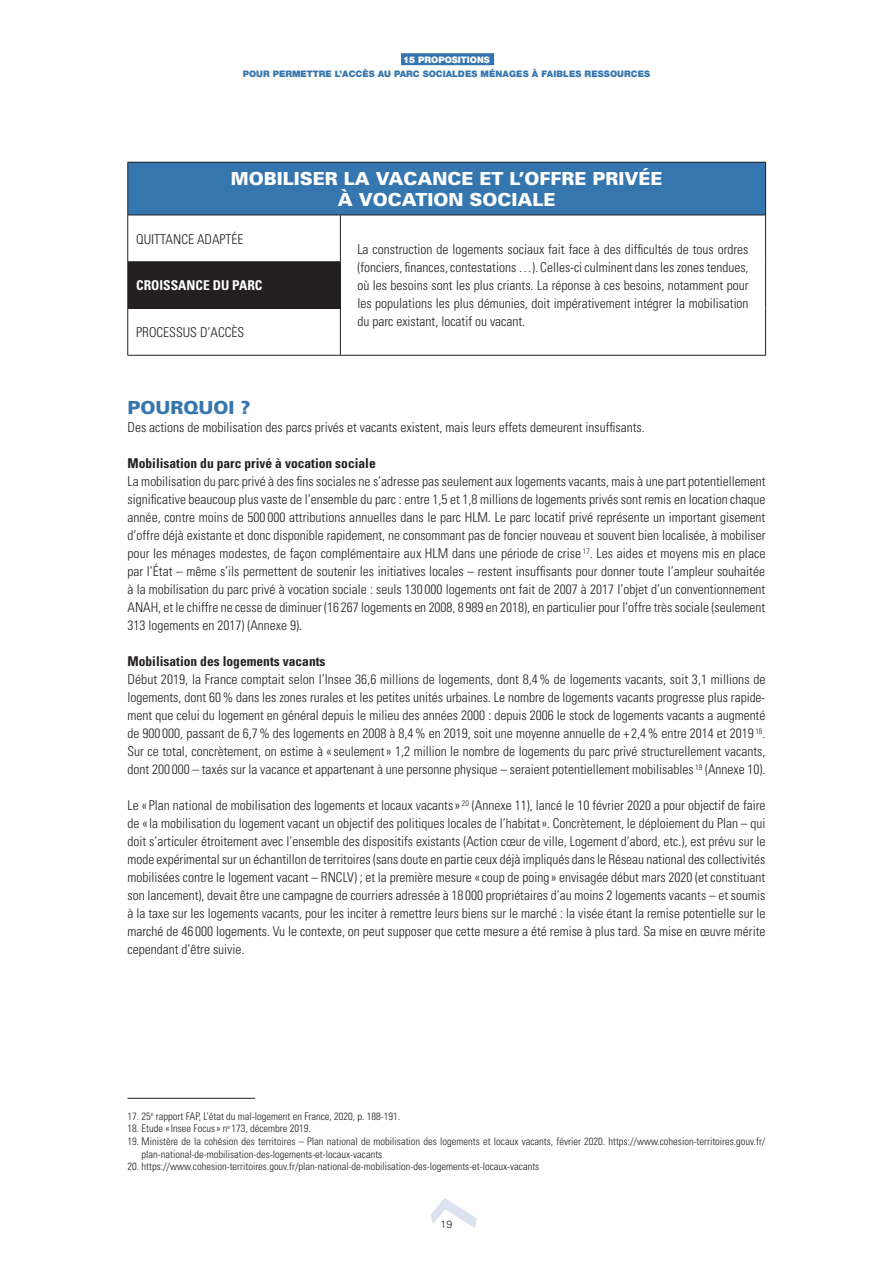
<style>
.page{position:relative;width:893px;height:1263px;background:#fff}
.page>*{position:absolute;margin:0;border:0;box-sizing:border-box;transform-origin:0 0}
.t1{font:900 18px/21.6px "Univers";color:#fff;text-align:center}
.t2{font:900 18px "Univers";color:#3676ae}
.t3{font:300 condensed 13.5px/18px "Univers";color:#231f20;text-align:justify}
.t4{font:700 condensed 13.5px "Univers";color:#231f20}
.t5{font:700 condensed 13.5px "Univers";color:#fff}
.t6{font:300 condensed 10.5px/12.6px "Univers";color:#231f20}
.t7{font:300 10.5px "Univers";color:#231f20}
.t8{font:900 9px "Helvetica Neue";color:#3676ae}
.t9{font:900 9px "Helvetica Neue";color:#fff}
</style>
<div class="page">
<svg style="left:430px;top:1198px;width:47px;height:30px"></svg>
<div style="left:401px;top:53px;width:93px;height:12px;background:#3676ae"></div>
<div style="left:128px;top:162px;width:638px;height:53px;background:#3676ae"></div>
<div style="left:128px;top:262px;width:212px;height:46px;background:#231f20"></div>
<hr style="left:128px;top:162px;width:212px;height:1px;background:#231f20">
<hr style="left:127px;top:162px;width:1px;height:53px;background:#231f20">
<hr style="left:340px;top:162px;width:426px;height:1px;background:#231f20">
<hr style="left:765px;top:162px;width:1px;height:53px;background:#231f20">
<hr style="left:128px;top:215px;width:212px;height:1px;background:#231f20">
<hr style="left:127px;top:215px;width:1px;height:47px;background:#231f20">
<hr style="left:340px;top:215px;width:426px;height:1px;background:#231f20">
<hr style="left:340px;top:215px;width:1px;height:47px;background:#231f20">
<hr style="left:765px;top:215px;width:1px;height:47px;background:#231f20">
<hr style="left:128px;top:261px;width:213px;height:1px;background:#231f20">
<hr style="left:127px;top:262px;width:1px;height:46px;background:#231f20">
<hr style="left:340px;top:262px;width:1px;height:46px;background:#231f20">
<hr style="left:765px;top:262px;width:1px;height:46px;background:#231f20">
<hr style="left:128px;top:308px;width:213px;height:1px;background:#231f20">
<hr style="left:127px;top:309px;width:1px;height:46px;background:#231f20">
<hr style="left:340px;top:309px;width:1px;height:46px;background:#231f20">
<hr style="left:765px;top:308px;width:1px;height:47px;background:#231f20">
<hr style="left:128px;top:355px;width:212px;height:1px;background:#231f20">
<hr style="left:340px;top:355px;width:426px;height:1px;background:#231f20">
<hr style="left:128px;top:1098px;width:127px;height:1px;background:#231f20">
<p class="t9" style="left:403px;top:54px;width:88px">15 PROPOSITIONS</p>
<p class="t8" style="left:243px;top:68px;width:409px">POUR PERMETTRE L’ACCÈS AU PARC SOCIALDES MÉNAGES À FAIBLES RESSOURCES</p>
<h1 class="t1" style="left:231px;top:167px;width:433px">MOBILISER LA VACANCE ET L’OFFRE PRIVÉE<br>À VOCATION SOCIALE</h1>
<p class="t3" style="left:136px;top:230px;width:109px">QUITTANCE ADAPTÉE</p>
<p class="t3" style="left:357px;top:240px;width:393px">La construction de logements sociaux fait face à des difficultés de tous ordres (fonciers, finances, contestations …). Celles-ci culminent dans les zones tendues, où les besoins sont les plus criants. La réponse à ces besoins, notamment pour les populations les plus démunies, doit impérativement intégrer la mobilisation du parc existant, locatif ou vacant.</p>
<p class="t5" style="left:136px;top:277px;width:128px">CROISSANCE DU PARC</p>
<p class="t3" style="left:136px;top:323px;width:109px">PROCESSUS D’ACCÈS</p>
<h1 class="t2" style="left:128px;top:396px;width:124px">POURQUOI ?</h1>
<p class="t3" style="left:128px;top:418px;width:519px">Des actions de mobilisation des parcs privés et vacants existent, mais leurs effets demeurent insuffisants.</p>
<p class="t4" style="left:128px;top:455px;width:250px">Mobilisation du parc privé à vocation sociale</p>
<p class="t3" style="left:128px;top:472px;width:639px">La mobilisation du parc privé à des fins sociales ne s’adresse pas seulement aux logements vacants, mais à une part potentiellement significative beaucoup plus vaste de l’ensemble du parc : entre 1,5 et 1,8 millions de logements privés sont remis en location chaque année, contre moins de 500 000 attributions annuelles dans le parc HLM. Le parc locatif privé représente un important gisement d’offre déjà existante et donc disponible rapidement, ne consommant pas de foncier nouveau et souvent bien localisée, à mobiliser pour les ménages modestes, de façon complémentaire aux HLM dans une période de crise <sup>17</sup>. Les aides et moyens mis en place par l’État – même s’ils permettent de soutenir les initiatives locales – restent insuffisants pour donner toute l’ampleur souhaitée à la mobilisation du parc privé à vocation sociale : seuls 130 000 logements ont fait de 2007 à 2017 l’objet d’un conventionnement ANAH, et le chiffre ne cesse de diminuer (16 267 logements en 2008, 8 989 en 2018), en particulier pour l’offre très sociale (seulement 313 logements en 2017) (Annexe 9).</p>
<p class="t4" style="left:128px;top:653px;width:199px">Mobilisation des logements vacants</p>
<p class="t3" style="left:128px;top:670px;width:639px">Début 2019, la France comptait selon l’Insee 36,6 millions de logements, dont 8,4% de logements vacants, soit 3,1 millions de logements, dont 60% dans les zones rurales et les petites unités urbaines. Le nombre de logements vacants progresse plus rapide&shy;ment que celui du logement en général depuis le milieu des années 2000 : depuis 2006 le stock de logements vacants a augmenté de 900 000, passant de 6,7% des logements en 2008 à 8,4% en 2019, soit une moyenne annuelle de + 2,4% entre 2014 et 2019 <sup>18</sup>.<br>Sur ce total, concrètement, on estime à «seulement» 1,2 million le nombre de logements du parc privé structurellement vacants, dont 200 000 – taxés sur la vacance et appartenant à une personne physique – seraient potentiellement mobilisables <sup>19</sup> (Annexe 10).</p>
<p class="t3" style="left:128px;top:796px;width:639px">Le « Plan national de mobilisation des logements et locaux vacants» <sup>20</sup> (Annexe 11), lancé le 10 février 2020 a pour objectif de faire de «la mobilisation du logement vacant un objectif des politiques locales de l’habitat». Concrètement, le déploiement du Plan – qui doit s’articuler étroitement avec l’ensemble des dispositifs existants (Action cœur de ville, Logement d’abord, etc.), est prévu sur le mode expérimental sur un échantillon de territoires (sans doute en partie ceux déjà impliqués dans le Réseau national des collectivités mobilisées contre le logement vacant – RNCLV) ; et la première mesure «coup de poing » envisagée début mars 2020 (et constituant son lancement), devait être une campagne de courriers adressée à 18 000 propriétaires d’au moins 2 logements vacants – et soumis à la taxe sur les logements vacants, pour les inciter à remettre leurs biens sur le marché : la visée étant la remise potentielle sur le marché de 46 000 logements. Vu le contexte, on peut supposer que cette mesure a été remise à plus tard. Sa mise en œuvre mérite cependant d’être suivie.</p>
<p class="t6" style="left:128px;top:1109px;width:274px">17. 25<sup>e</sup> rapport FAP, L’état du mal-logement en France, 2020, p. 188-191.</p>
<p class="t6" style="left:128px;top:1122px;width:185px">18. Etude «Insee Focus» n<sup>o</sup> 173, décembre 2019.</p>
<p class="t6" style="left:142px;top:1135px;width:625px;text-indent:-14px">19. Ministère de la cohésion des territoires – Plan national de mobilisation des logements et locaux vacants, février 2020. https://www.cohesion-territoires.gouv.fr/ plan-national-de-mobilisation-des-logements-et-locaux-vacants</p>
<p class="t6" style="left:128px;top:1160px;width:413px">20. https://www.cohesion-territoires.gouv.fr/plan-national-de-mobilisation-des-logements-et-locaux-vacants</p>
<p class="t7" style="left:441px;top:1218px;width:13px">19</p>
</div>
